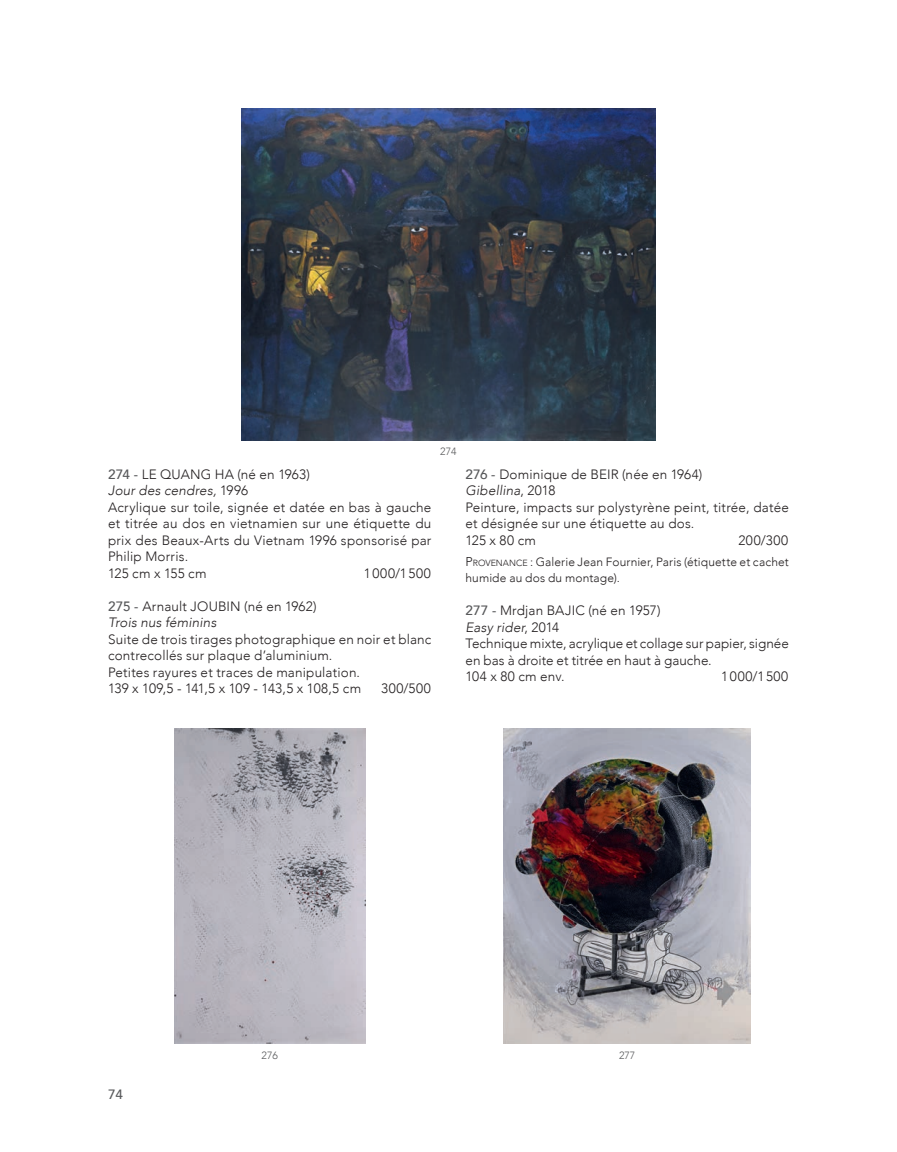
<style>
.page{position:relative;width:897px;height:1152px;background:#fff}
.page>*{position:absolute;margin:0;border:0;box-sizing:border-box;transform-origin:0 0}
.t1{font:300 13.5px/16.5px "Avenir";letter-spacing:.015em;color:#231f20}
.t2{font:300 13.5px "Avenir";letter-spacing:.055em;color:#231f20}
.t3{font:500 13.5px "Avenir";color:#57585a}
.t4{font:300 12px/16.5px "Avenir";letter-spacing:.01em;color:#231f20}
.t5{font:300 10.5px "Avenir";color:#57585a}
.s1{font-weight:500;color:#57585a}
.s2{font-style:italic}
.s3{font-size:12.75px}
.s4{font-size:8.85px}
</style>
<div class="page">
<img style="left:503px;top:728px;width:247px;height:315px">
<img style="left:174px;top:728px;width:191px;height:315px">
<img style="left:242px;top:108px;width:413px;height:332px">
<p class="t1" style="left:108px;top:466px;width:325px"><span class="s1">274 -</span> LE QUANG HA (né en 1963)<br><span class="s2">Jour des cendres,</span> 1996<br>Acrylique sur toile, signée et datée en bas à gauche et titrée au dos en vietnamien sur une étiquette du prix des Beaux-Arts du Vietnam 1996 sponsorisé par<br>Philip Morris.<br>125 cm x 155 cm</p>
<p class="t2" style="left:364px;top:565px;width:68px">1000/1500</p>
<p class="t1" style="left:108px;top:598px;width:210px"><span class="s1">275 -</span> Arnault JOUBIN (né en 1962)<br><span class="s2">Trois nus féminins</span></p>
<p class="t1" style="left:108px;top:631px;width:325px">Suite de trois tirages photographique en noir et blanc contrecollés sur plaque d’aluminium.<br>Petites rayures et traces de manipulation.<br>139 x 109,5 - 141,5 x 109 - 143,5 x 108,5 cm</p>
<p class="t1" style="left:381px;top:680px;width:51px">300/500</p>
<p class="t5" style="left:440px;top:445px;width:18px">274</p>
<p class="t1" style="left:465px;top:466px;width:325px"><span class="s1">276 -</span> Dominique de BEIR (née en 1964)<br><span class="s2">Gibellina</span>, 2018<br>Peinture, impacts sur polystyrène peint, titrée, datée et désignée sur une étiquette au dos.<br>125 x 80 cm</p>
<p class="t1" style="left:738px;top:532px;width:51px">200/300</p>
<p class="t4" style="left:465px;top:553px;width:325px"><span class="s3">P</span><span class="s4">ROVENANCE</span> : Galerie Jean Fournier, Paris (étiquette et cachet humide au dos du montage).</p>
<p class="t1" style="left:465px;top:602px;width:325px"><span class="s1">277 -</span> Mrdjan BAJIC (né en 1957)<br><span class="s2">Easy rider</span>, 2014<br>Technique mixte, acrylique et collage sur papier, signée en bas à droite et titrée en haut à gauche.<br>104 x 80 cm env.</p>
<p class="t2" style="left:721px;top:668px;width:68px">1000/1500</p>
<p class="t3" style="left:108px;top:1082px;width:17px">74</p>
<p class="t5" style="left:261px;top:1049px;width:18px">276</p>
<p class="t5" style="left:619px;top:1049px;width:18px">277</p>
</div>
